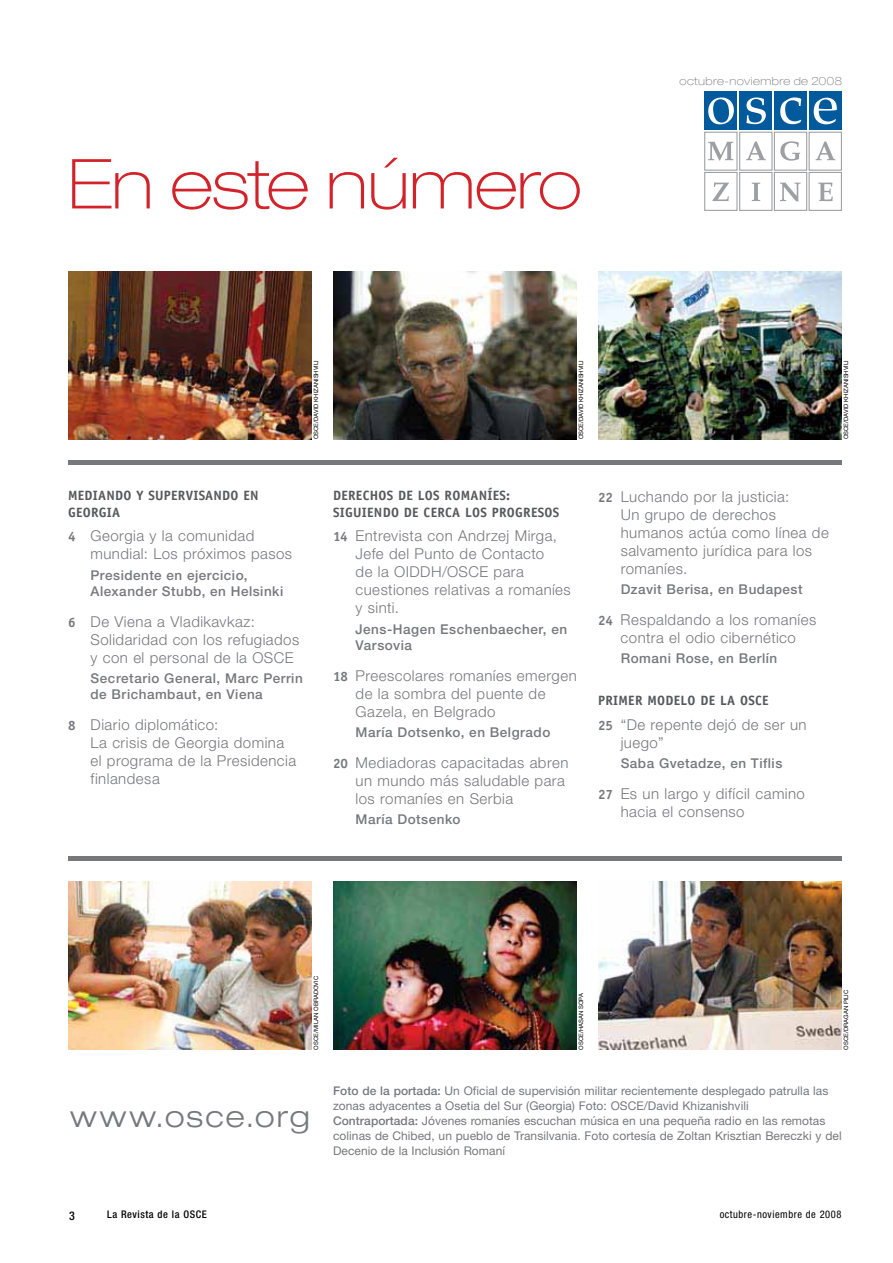
<style>
.page{position:relative;width:893px;height:1263px;background:#fff}
.page>*{position:absolute;margin:0;border:0;box-sizing:border-box;transform-origin:0 0}
.t1{font:100 expanded 69px "Helvetica Neue";letter-spacing:-.01em;color:#d2232a}
.t2{font:300 expanded 30px "Helvetica Neue";letter-spacing:.065em;color:#77787b}
.t3{font:300 15px/18px "Helvetica Neue";letter-spacing:.03em;color:#77787b}
.t4{font:500 13.5px/16.2px "Helvetica Neue";letter-spacing:.035em;color:#77787b}
.t5{font:700 13.5px/16.2px "Officina Sans";letter-spacing:.02em;color:#58595b}
.t6{font:12px/15px "Helvetica Neue";letter-spacing:.005em;color:#77787b}
.t7{font:500 condensed 12px "Helvetica Neue";color:#000}
.t8{font:100 expanded 11.25px "Helvetica Neue";letter-spacing:.045em;color:#77787b}
.t9{font:condensed 10.5px "Helvetica Neue";letter-spacing:.05em;color:#000}
.t10{font:500 condensed 10.5px "Helvetica Neue";letter-spacing:.05em;color:#000}
.t11{font:6px "Helvetica Neue";color:#000}
.s1{font-family:"Officina Sans";font-weight:700;font-size:13.5px}
.s2{font-weight:500}
</style>
<div class="page">
<div style="left:809px;top:92px;width:32px;height:38px;background:#005a9c"></div>
<div style="left:774px;top:92px;width:33px;height:38px;background:#005a9c"></div>
<div style="left:739px;top:92px;width:33px;height:38px;background:#005a9c"></div>
<div style="left:704px;top:92px;width:33px;height:38px;background:#005a9c"></div>
<svg style="left:814px;top:98px;width:23px;height:26px"></svg>
<svg style="left:780px;top:97px;width:21px;height:27px"></svg>
<svg style="left:746px;top:97px;width:20px;height:27px"></svg>
<svg style="left:708px;top:97px;width:26px;height:27px"></svg>
<svg style="left:704px;top:131px;width:138px;height:80px"></svg>
<div style="left:68px;top:856px;width:774px;height:5px;background:#77787b"></div>
<hr style="left:68px;top:460px;width:774px;height:4px;background:#77787b">
<img style="left:333px;top:271px;width:244px;height:168px">
<img style="left:68px;top:271px;width:244px;height:168px">
<img style="left:333px;top:881px;width:244px;height:168px">
<img style="left:68px;top:881px;width:244px;height:168px">
<img style="left:598px;top:881px;width:244px;height:168px">
<img style="left:598px;top:271px;width:244px;height:168px">
<h1 class="t1" style="left:68px;top:159px;width:515px">En este número</h1>
<p class="t8" style="left:679px;top:77px;width:164px">octubre-noviembre de 2008</p>
<p class="t11" style="left:314px;top:439px;width:81px;rotate:-90deg">OSCE/DAVID KHIZANISHVILI</p>
<p class="t11" style="left:579px;top:439px;width:81px;rotate:-90deg">OSCE/DAVID KHIZANISHVILI</p>
<p class="t11" style="left:844px;top:439px;width:81px;rotate:-90deg">OSCE/DAVID KHIZANISHVILI</p>
<p class="t5" style="left:68px;top:489px;width:192px">MEDIANDO Y SUPERVISANDO EN<br>GEORGIA</p>
<p class="t3" style="left:91px;top:528px;width:203px;text-indent:-23px"><span class="s1">4</span> Georgia y la comunidad mundial: Los próximos pasos</p>
<p class="t4" style="left:91px;top:568px;width:194px">Presidente en ejercicio,<br>Alexander Stubb, en Helsinki</p>
<p class="t3" style="left:91px;top:614px;width:210px;text-indent:-23px"><span class="s1">6</span> De Viena a Vladikavkaz:<br>Solidaridad con los refugiados y con el personal de la OSCE</p>
<p class="t4" style="left:91px;top:672px;width:214px">Secretario General, Marc Perrin de Brichambaut, en Viena</p>
<p class="t3" style="left:91px;top:717px;width:207px;text-indent:-23px"><span class="s1">8</span> Diario diplomático:<br>La crisis de Georgia domina el programa de la Presidencia finlandesa</p>
<p class="t5" style="left:333px;top:489px;width:228px">DERECHOS DE LOS ROMANÍES:<br>SIGUIENDO DE CERCA LOS PROGRESOS</p>
<p class="t3" style="left:356px;top:528px;width:217px;text-indent:-23px"><span class="s1">14</span> Entrevista con Andrzej Mirga,<br>Jefe del Punto de Contacto<br>de la OIDDH/OSCE para cuestiones relativas a romaníes y sinti.</p>
<p class="t4" style="left:356px;top:622px;width:213px">Jens-Hagen Eschenbaecher, en<br>Varsovia</p>
<p class="t3" style="left:356px;top:668px;width:223px;text-indent:-22px"><span class="s1">18</span> Preescolares romaníes emergen de la sombra del puente de<br>Gazela, en Belgrado</p>
<p class="t4" style="left:356px;top:726px;width:196px">María Dotsenko, en Belgrado</p>
<p class="t3" style="left:356px;top:755px;width:214px;text-indent:-23px"><span class="s1">20</span> Mediadoras capacitadas abren un mundo más saludable para los romaníes en Serbia</p>
<p class="t4" style="left:356px;top:813px;width:106px">María Dotsenko</p>
<p class="t3" style="left:621px;top:489px;width:210px;text-indent:-22px"><span class="s1">22</span> Luchando por la justicia:<br>Un grupo de derechos humanos actúa como línea de salvamento jurídica para los romaníes.</p>
<p class="t4" style="left:621px;top:582px;width:183px">Dzavit Berisa, en Budapest</p>
<p class="t3" style="left:598px;top:612px;width:220px;text-align:center"><span class="s1">24</span> Respaldando a los romaníes contra el odio cibernético</p>
<p class="t4" style="left:621px;top:652px;width:158px">Romani Rose, en Berlín</p>
<p class="t5" style="left:598px;top:693px;width:172px">PRIMER MODELO DE LA OSCE</p>
<p class="t3" style="left:621px;top:717px;width:187px;text-indent:-23px"><span class="s1">25</span> “De repente dejó de ser un juego”</p>
<p class="t4" style="left:621px;top:756px;width:163px">Saba Gvetadze, en Tiflis</p>
<p class="t3" style="left:621px;top:786px;width:186px;text-indent:-23px"><span class="s1">27</span> Es un largo y difícil camino hacia el consenso</p>
<p class="t11" style="left:314px;top:1049px;width:75px;rotate:-90deg">OSCE/MILAN OBRADOVIC</p>
<p class="t11" style="left:579px;top:1049px;width:58px;rotate:-90deg">OSCE/HASAN SOPA</p>
<p class="t11" style="left:844px;top:1049px;width:61px;rotate:-90deg">OSCE/DRAGAN PILIC</p>
<h2 class="t2" style="left:70px;top:1105px;width:241px">www.osce.org</h2>
<p class="t6" style="left:333px;top:1084px;width:510px"><span class="s2">Foto de la portada:</span> Un Oficial de supervisión militar recientemente desplegado patrulla las zonas adyacentes a Osetia del Sur (Georgia) Foto: OSCE/David Khizanishvili<br><span class="s2">Contraportada:</span> Jóvenes romaníes escuchan música en una pequeña radio en las remotas colinas de Chibed, un pueblo de Transilvania. Foto cortesía de Zoltan Krisztian Bereczki y del Decenio de la Inclusión Romaní</p>
<p class="t7" style="left:69px;top:1211px;width:7px">3</p>
<p class="t10" style="left:107px;top:1211px;width:101px">La Revista de la OSCE</p>
<p class="t9" style="left:720px;top:1211px;width:123px">octubre-noviembre de 2008</p>
</div>
